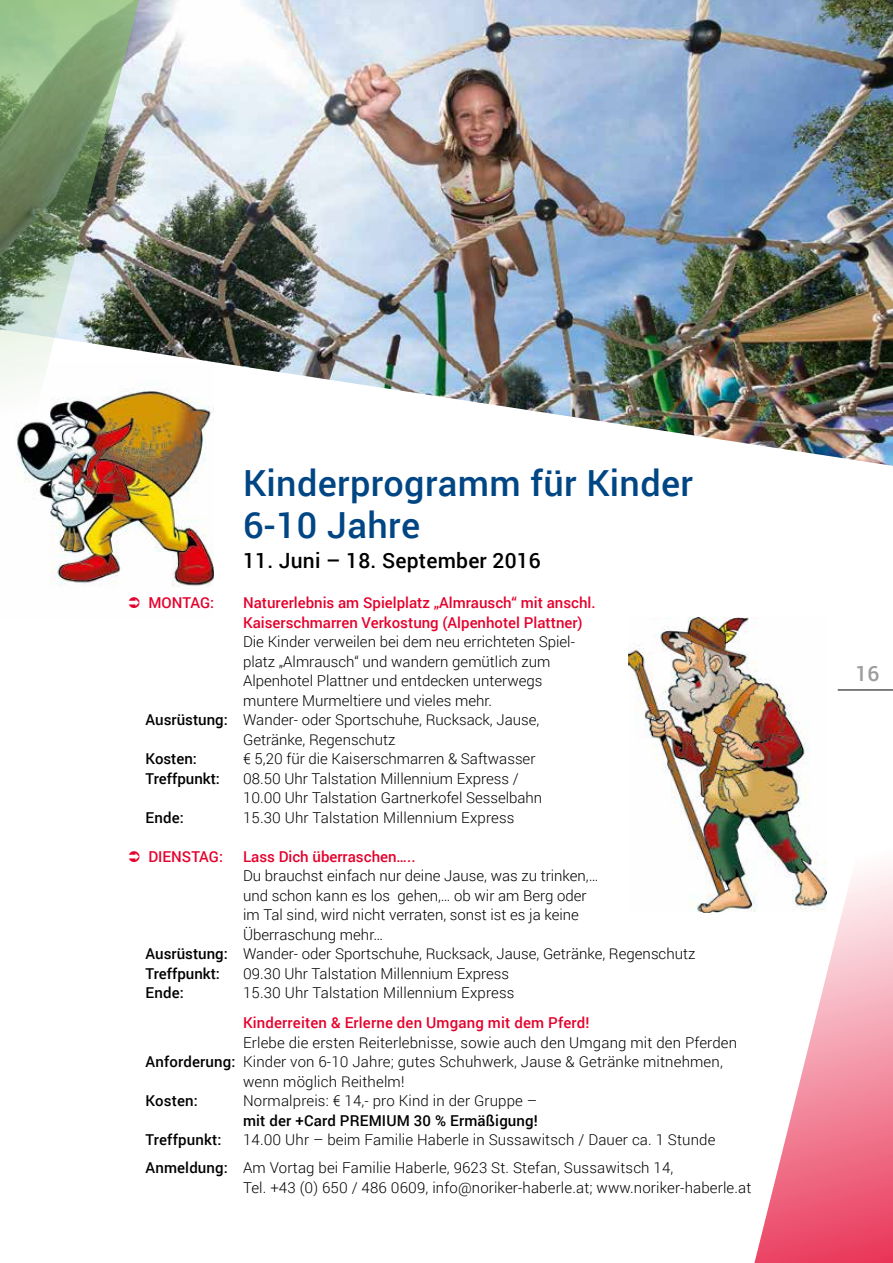
<style>
.page{position:relative;width:893px;height:1263px;background:#fff}
.page>*{position:absolute;margin:0;border:0;box-sizing:border-box;transform-origin:0 0}
.t1{font:500 36px/42px "Roboto";letter-spacing:.01em;color:#004684}
.t2{font:500 21px "Roboto";letter-spacing:.01em;color:#000}
.t3{font:500 21px "Roboto";color:#9c9d9d}
.t4{font:300 15px/19.5px "Roboto";color:#000}
.t5{font:500 15px/19.5px "Roboto";color:#e4002c}
.t6{font:500 15px "Roboto";letter-spacing:.01em;color:#000}
.s1{font-weight:500}
</style>
<div class="page">
<img style="left:142px;top:466px;width:72px;height:121px">
<img style="left:629px;top:618px;width:128px;height:294px">
<img style="left:142px;top:0;width:751px;height:466px">
<svg style="left:751px;top:657px;width:142px;height:606px"></svg>
<hr style="left:838px;top:690px;width:55px;height:1px;background:#000">
<img style="left:0;top:0;width:142px;height:586px">
<h1 class="t1" style="left:243px;top:460px;width:451px">Kinderprogramm für Kinder<br>6-10 Jahre</h1>
<h2 class="t2" style="left:243px;top:545px;width:299px">11. Juni – 18. September 2016</h2>
<p class="t5" style="left:148px;top:592px;width:67px">MONTAG:</p>
<p class="t5" style="left:243px;top:592px;width:354px">Naturerlebnis am Spielplatz „Almrausch“ mit anschl.<br>Kaiserschmarren Verkostung (Alpenhotel Plattner)</p>
<p class="t4" style="left:243px;top:631px;width:333px">Die Kinder verweilen bei dem neu errichteten Spiel-</p>
<p class="t4" style="left:243px;top:651px;width:309px">platz „Almrausch“ und wandern gemütlich zum</p>
<p class="t4" style="left:243px;top:670px;width:301px">Alpenhotel Plattner und entdecken unterwegs</p>
<p class="t4" style="left:243px;top:690px;width:251px">muntere Murmeltiere und vieles mehr.</p>
<p class="t4" style="left:146px;top:709px;width:395px"><span class="s1">Ausrüstung:</span> Wander- oder Sportschuhe, Rucksack, Jause,</p>
<p class="t4" style="left:243px;top:729px;width:154px">Getränke, Regenschutz</p>
<p class="t6" style="left:146px;top:748px;width:53px">Kosten:</p>
<p class="t4" style="left:243px;top:748px;width:294px">€ 5,20 für die Kaiserschmarren &amp; Saftwasser</p>
<p class="t6" style="left:146px;top:768px;width:76px">Treffpunkt:</p>
<p class="t4" style="left:243px;top:768px;width:301px">08.50 Uhr Talstation Millennium Express /<br>10.00 Uhr Talstation Gartnerkofel Sesselbahn</p>
<p class="t6" style="left:146px;top:807px;width:40px">Ende:</p>
<p class="t4" style="left:243px;top:807px;width:273px">15.30 Uhr Talstation Millennium Express</p>
<p class="t5" style="left:148px;top:846px;width:76px">DIENSTAG:</p>
<p class="t5" style="left:243px;top:846px;width:174px">Lass Dich überraschen…..</p>
<p class="t4" style="left:243px;top:865px;width:357px">Du brauchst einfach nur deine Jause, was zu trinken,…</p>
<p class="t4" style="left:243px;top:885px;width:345px">und schon kann es los gehen,… ob wir am Berg oder</p>
<p class="t4" style="left:243px;top:904px;width:337px">im Tal sind, wird nicht verraten, sonst ist es ja keine</p>
<p class="t4" style="left:243px;top:924px;width:142px">Überraschung mehr…</p>
<p class="t4" style="left:146px;top:943px;width:551px"><span class="s1">Ausrüstung:</span> Wander- oder Sportschuhe, Rucksack, Jause, Getränke, Regenschutz</p>
<p class="t6" style="left:146px;top:963px;width:76px">Treffpunkt:</p>
<p class="t4" style="left:243px;top:963px;width:268px">09.30 Uhr Talstation Millennium Express</p>
<p class="t6" style="left:146px;top:982px;width:40px">Ende:</p>
<p class="t4" style="left:243px;top:982px;width:273px">15.30 Uhr Talstation Millennium Express</p>
<p class="t5" style="left:243px;top:1012px;width:348px">Kinderreiten &amp; Erlerne den Umgang mit dem Pferd!</p>
<p class="t4" style="left:243px;top:1032px;width:496px">Erlebe die ersten Reiterlebnisse, sowie auch den Umgang mit den Pferden</p>
<p class="t4" style="left:146px;top:1051px;width:579px"><span class="s1">Anforderung:</span> Kinder von 6-10 Jahre; gutes Schuhwerk, Jause &amp; Getränke mitnehmen,</p>
<p class="t4" style="left:243px;top:1071px;width:163px">wenn möglich Reithelm!</p>
<p class="t6" style="left:146px;top:1090px;width:54px">Kosten:</p>
<p class="t4" style="left:243px;top:1090px;width:296px">Normalpreis: € 14,- pro Kind in der Gruppe –</p>
<p class="t6" style="left:243px;top:1110px;width:296px">mit der +Card PREMIUM 30 % Ermäßigung!</p>
<p class="t6" style="left:146px;top:1129px;width:77px">Treffpunkt:</p>
<p class="t4" style="left:146px;top:1125px;width:571px;line-height:28px;text-indent:97px">14.00 Uhr – beim Familie Haberle in Sussawitsch / Dauer ca. 1 Stunde<br><span class="s1">Anmeldung:</span> Am Vortag bei Familie Haberle, 9623 St. Stefan, Sussawitsch 14,</p>
<p class="t4" style="left:243px;top:1177px;width:510px">Tel. +43 (0) 650 / 486 0609, info@noriker-haberle.at; www.noriker-haberle.at</p>
<h2 class="t3" style="left:855px;top:659px;width:26px">16</h2>
</div>
